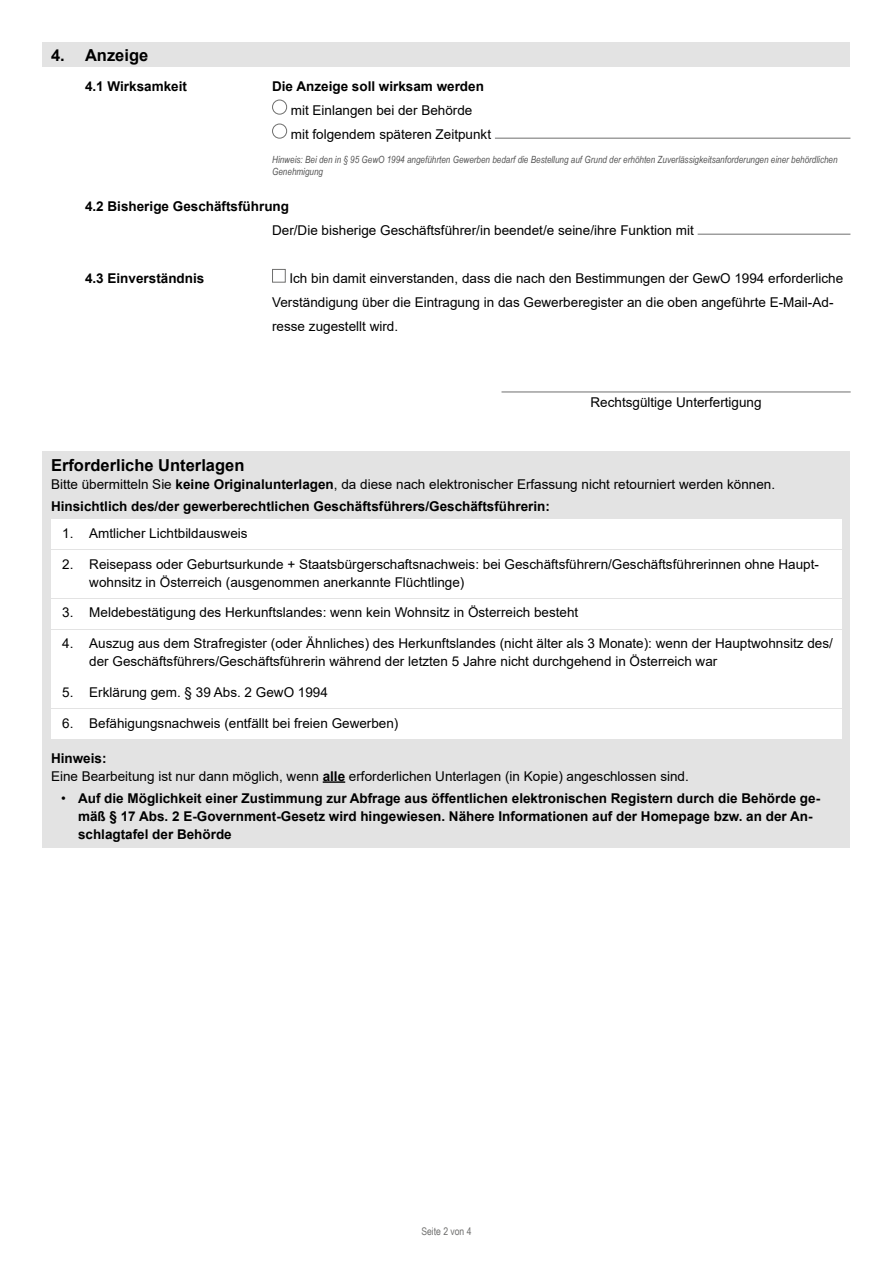
<style>
.page{position:relative;width:893px;height:1263px;background:#fff}
.page>*{position:absolute;margin:0;border:0;box-sizing:border-box;transform-origin:0 0}
.Formularabschnitt_H2{font:700 16.5px "Arial";color:#000}
.Formularabschnitt_P_Text{font:13.5px/24px "Arial";color:#000}
.Formular_Abschluss_P_Text_-_OHNE_Grundli{font:700 13.5px/18px "Arial";color:#000}
.Formular_Abschluss_P_Text_-_OHNE_Grundli-2{font:13.5px/18px "Arial";color:#000}
.Formularabschnitt_P_Text-2{font:700 13.5px "Arial";color:#000}
.Formularabschnitt_P_Datum_Unterschrift{font:13.5px "Arial";color:#000}
.t1{font:10.5px "Arial Narrow";color:#6f6f6e}
.Formularabschnitt_P_Text-3{font:italic 9.9px/12px "Arial Narrow";color:#565656}
.s1{font-weight:700}
.s2{font-weight:400}
</style>
<div class="page">
<div style="left:43px;top:43px;width:807px;height:24px;background:#e3e3e3"></div>
<div style="left:272px;top:100px;width:15px;height:15px;border:1px solid #6f6f6e;border-radius:50%"></div>
<div style="left:272px;top:124px;width:15px;height:15px;border:1px solid #6f6f6e;border-radius:50%"></div>
<hr style="left:495px;top:138px;width:355px;height:1px;background:#6f6f6e">
<hr style="left:698px;top:234px;width:152px;height:1px;background:#6f6f6e">
<div style="left:272px;top:269px;width:14px;height:14px;border:1px solid #6f6f6e"></div>
<hr style="left:501px;top:392px;width:350px;height:1px;background:#6f6f6e">
<div style="left:43px;top:451px;width:807px;height:396px;background:#e3e3e3"></div>
<div style="left:51px;top:519px;width:791px;height:30px;background:#fff"></div>
<div style="left:51px;top:550px;width:791px;height:48px;background:#fff"></div>
<div style="left:51px;top:599px;width:791px;height:30px;background:#fff"></div>
<div style="left:51px;top:630px;width:791px;height:47px;background:#fff"></div>
<div style="left:51px;top:678px;width:791px;height:30px;background:#fff"></div>
<div style="left:51px;top:709px;width:791px;height:30px;background:#fff"></div>
<hr style="left:323px;top:781px;width:22px;height:2px;background:#000">
<h2 class="Formularabschnitt_H2" style="left:51px;top:43px;width:99px">4. Anzeige</h2>
<p class="Formularabschnitt_P_Text-2" style="left:85px;top:76px;width:103px">4.1 Wirksamkeit</p>
<p class="Formularabschnitt_P_Text" style="left:291px;top:74px;width:202px;text-indent:-19px"><span class="s1">Die Anzeige soll wirksam werden </span>mit Einlangen bei der Behörde mit folgendem späteren Zeitpunkt</p>
<p class="Formularabschnitt_P_Text-3" style="left:272px;top:153px;width:567px">Hinweis: Bei den in § 95 GewO 1994 angeführten Gewerben bedarf die Bestellung auf Grund der erhöhten Zuverlässigkeitsanforderungen einer behördlichen<br>Genehmigung</p>
<p class="Formularabschnitt_P_Text" style="left:272px;top:194px;width:423px;text-indent:-187px"><span class="s1">4.2 Bisherige Geschäftsführung<br></span>Der/Die bisherige Geschäftsführer/in beendet/e seine/ihre Funktion mit</p>
<p class="Formularabschnitt_P_Text-2" style="left:85px;top:268px;width:121px">4.3 Einverständnis</p>
<p class="Formularabschnitt_P_Text" style="left:272px;top:266px;width:573px;text-indent:17px">Ich bin damit einverstanden, dass die nach den Bestimmungen der GewO 1994 erforderliche<br>Verständigung über die Eintragung in das Gewerberegister an die oben angeführte E-Mail-Ad&shy;resse zugestellt wird.</p>
<p class="Formularabschnitt_P_Datum_Unterschrift" style="left:590px;top:393px;width:173px">Rechtsgültige Unterfertigung</p>
<h2 class="Formularabschnitt_H2" style="left:51px;top:454px;width:195px">Erforderliche Unterlagen</h2>
<p class="Formular_Abschluss_P_Text_-_OHNE_Grundli-2" style="left:51px;top:475px;width:726px">Bitte übermitteln Sie <span class="s1">keine Originalunterlagen</span>, da diese nach elektronischer Erfassung nicht retourniert werden können.</p>
<p class="Formular_Abschluss_P_Text_-_OHNE_Grundli" style="left:51px;top:498px;width:500px">Hinsichtlich des/der gewerberechtlichen Geschäftsführers/Geschäftsführerin:</p>
<p class="Formularabschnitt_P_Text" style="left:62px;top:521px;width:187px">1. Amtlicher Lichtbildausweis</p>
<p class="Formularabschnitt_P_Text" style="left:89px;top:555px;width:731px;line-height:18px;text-indent:-27px">2. Reisepass oder Geburtsurkunde + Staatsbürgerschaftsnachweis: bei Geschäftsführern/Geschäftsführerinnen ohne Haupt&shy;wohnsitz in Österreich (ausgenommen anerkannte Flüchtlinge)</p>
<p class="Formularabschnitt_P_Text" style="left:62px;top:600px;width:518px">3. Meldebestätigung des Herkunftslandes: wenn kein Wohnsitz in Österreich besteht</p>
<p class="Formularabschnitt_P_Text" style="left:89px;top:634px;width:745px;line-height:18px;text-indent:-27px">4. Auszug aus dem Strafregister (oder Ähnliches) des Herkunftslandes (nicht älter als 3 Monate): wenn der Hauptwohnsitz des/ der Geschäftsführers/Geschäftsführerin während der letzten 5 Jahre nicht durchgehend in Österreich war</p>
<p class="Formularabschnitt_P_Text" style="left:62px;top:680px;width:267px">5. Erklärung gem. § 39 Abs. 2 GewO 1994</p>
<p class="Formularabschnitt_P_Text" style="left:62px;top:711px;width:338px">6. Befähigungsnachweis (entfällt bei freien Gewerben)</p>
<p class="Formular_Abschluss_P_Text_-_OHNE_Grundli-2" style="left:51px;top:749px;width:639px"><span class="s1">Hinweis:<br></span>Eine Bearbeitung ist nur dann möglich, wenn <span class="s1">alle</span> erforderlichen Unterlagen (in Kopie) angeschlossen sind.</p>
<p class="Formular_Abschluss_P_Text_-_OHNE_Grundli" style="left:78px;top:789px;width:744px;text-indent:-17px"><span class="s2">•</span> Auf die Möglichkeit einer Zustimmung zur Abfrage aus öffentlichen elektronischen Registern durch die Behörde ge&shy;mäß § 17 Abs. 2 E-Government-Gesetz wird hingewiesen. Nähere Informationen auf der Homepage bzw. an der An&shy;schlagtafel der Behörde</p>
<p class="t1" style="left:421px;top:1223px;width:52px">Seite 2 von 4</p>
</div>
